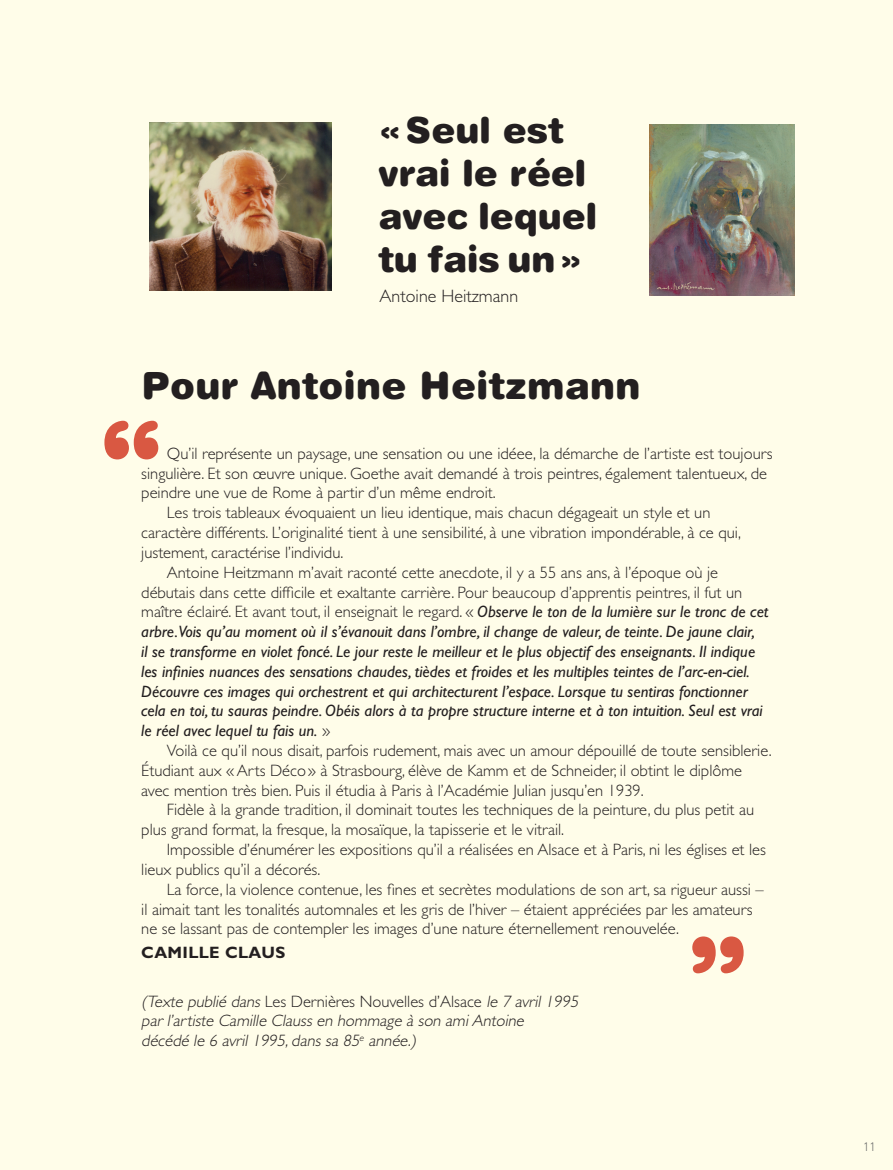
<style>
.page{position:relative;width:893px;height:1170px;background:#fff}
.page>*{position:absolute;margin:0;border:0;box-sizing:border-box;transform-origin:0 0}
.t1{font:900 106.65px "Helvetica Rounded";color:#d95842}
.t2{font:900 101.55px "Helvetica Rounded";color:#d95842}
.t3{font:900 37.5px "Helvetica Rounded";letter-spacing:.01em;color:#231f20}
.t4{font:900 36px "Helvetica Rounded";color:#231f20}
.t5{font:300 18px "Gill Sans";color:#231f20}
.t6{font:300 16.5px/19.8px "Gill Sans";color:#231f20}
.t7{font:italic 16.5px/19.8px "Gill Sans";color:#231f20}
.t8{font:italic 300 16.5px "Gill Sans";color:#231f20}
.t9{font:700 16.5px "Gill Sans";letter-spacing:.02em;color:#231f20}
.t10{font:300 12px "DIN";color:#57585a}
.s1{font-weight:300;font-style:normal}
.s2{font-style:italic}
</style>
<div class="page">
<div style="left:0;top:0;width:893px;height:1169px;background:#fffde9"></div>
<img style="left:649px;top:125px;width:145px;height:171px">
<img style="left:149px;top:122px;width:183px;height:168px">
<p class="t4" style="left:379px;top:106px;width:186px">«Seul est</p>
<p class="t4" style="left:379px;top:150px;width:209px">vrai le réel</p>
<p class="t4" style="left:379px;top:193px;width:220px">avec lequel</p>
<p class="t4" style="left:379px;top:236px;width:205px">tu fais un»</p>
<p class="t5" style="left:380px;top:286px;width:140px">Antoine Heitzmann</p>
<p class="t3" style="left:141px;top:362px;width:501px">Pour Antoine Heitzmann</p>
<p class="t1" style="left:99px;top:392px;width:67px">“</p>
<p class="t6" style="left:141px;top:443px;width:633px;text-indent:26px">Qu’il représente un paysage, une sensation ou une idéee, la démarche de l’artiste est toujours singulière. Et son œuvre unique. Goethe avait demandé à trois peintres, également talentueux, de peindre une vue de Rome à partir d’un même endroit.</p>
<p class="t6" style="left:141px;top:503px;width:601px;text-indent:26px">Les trois tableaux évoquaient un lieu identique, mais chacun dégageait un style et un caractère différents. L’originalité tient à une sensibilité, à une vibration impondérable, à ce qui, justement, caractérise l’individu.</p>
<p class="t7" style="left:141px;top:562px;width:629px;text-indent:26px"><span class="s1">Antoine Heitzmann m’avait raconté cette anecdote, il y a 55 ans ans, à l’époque où je débutais dans cette difficile et exaltante carrière. Pour beaucoup d’apprentis peintres, il fut un maître éclairé. Et avant tout, il enseignait le regard. «</span> Observe le ton de la lumière sur le tronc de cet arbre.Vois qu’au moment où il s’évanouit dans l’ombre, il change de valeur, de teinte. De jaune clair,<br>il se transforme en violet foncé. Le jour reste le meilleur et le plus objectif des enseignants. Il indique les infinies nuances des sensations chaudes, tièdes et froides et les multiples teintes de l’arc-en-ciel.<br>Découvre ces images qui orchestrent et qui architecturent l’espace. Lorsque tu sentiras fonctionner cela en toi, tu sauras peindre. Obéis alors à ta propre structure interne et à ton intuition. Seul est vrai le réel avec lequel tu fais un. <span class="s1">»</span></p>
<p class="t6" style="left:141px;top:740px;width:632px;text-indent:26px">Voilà ce qu’il nous disait, parfois rudement, mais avec un amour dépouillé de toute sensiblerie.<br>Étudiant aux « Arts Déco» à Strasbourg, élève de Kamm et de Schneider, il obtint le diplôme avec mention très bien. Puis il étudia à Paris à l’Académie Julian jusqu’en 1939.</p>
<p class="t6" style="left:141px;top:800px;width:614px;text-indent:26px">Fidèle à la grande tradition, il dominait toutes les techniques de la peinture, du plus petit au plus grand format, la fresque, la mosaïque, la tapisserie et le vitrail.</p>
<p class="t6" style="left:141px;top:839px;width:626px;text-indent:26px">Impossible d’énumérer les expositions qu’il a réalisées en Alsace et à Paris, ni les églises et les lieux publics qu’il a décorés.</p>
<p class="t6" style="left:141px;top:879px;width:624px;text-indent:26px">La force, la violence contenue, les fines et secrètes modulations de son art, sa rigueur aussi – il aimait tant les tonalités automnales et les gris de l’hiver – étaient appréciées par les amateurs ne se lassant pas de contempler les images d’une nature éternellement renouvelée.</p>
<p class="t9" style="left:141px;top:943px;width:145px">CAMILLE CLAUS</p>
<p class="t6" style="left:141px;top:991px;width:442px"><span class="s2">(Texte publié dans</span> Les Dernières Nouvelles d’Alsace <span class="s2">le 7 avril 1995</span></p>
<p class="t8" style="left:141px;top:1011px;width:387px">par l’artiste Camille Clauss en hommage à son amiAntoine</p>
<p class="t8" style="left:141px;top:1031px;width:280px">décédé le 6 avril 1995,dans sa 85<sup>e</sup> année.)</p>
<p class="t2" style="left:749px;top:1000px;width:64px;rotate:-180deg">“</p>
<p class="t10" style="left:863px;top:1139px;width:14px">11</p>
</div>
